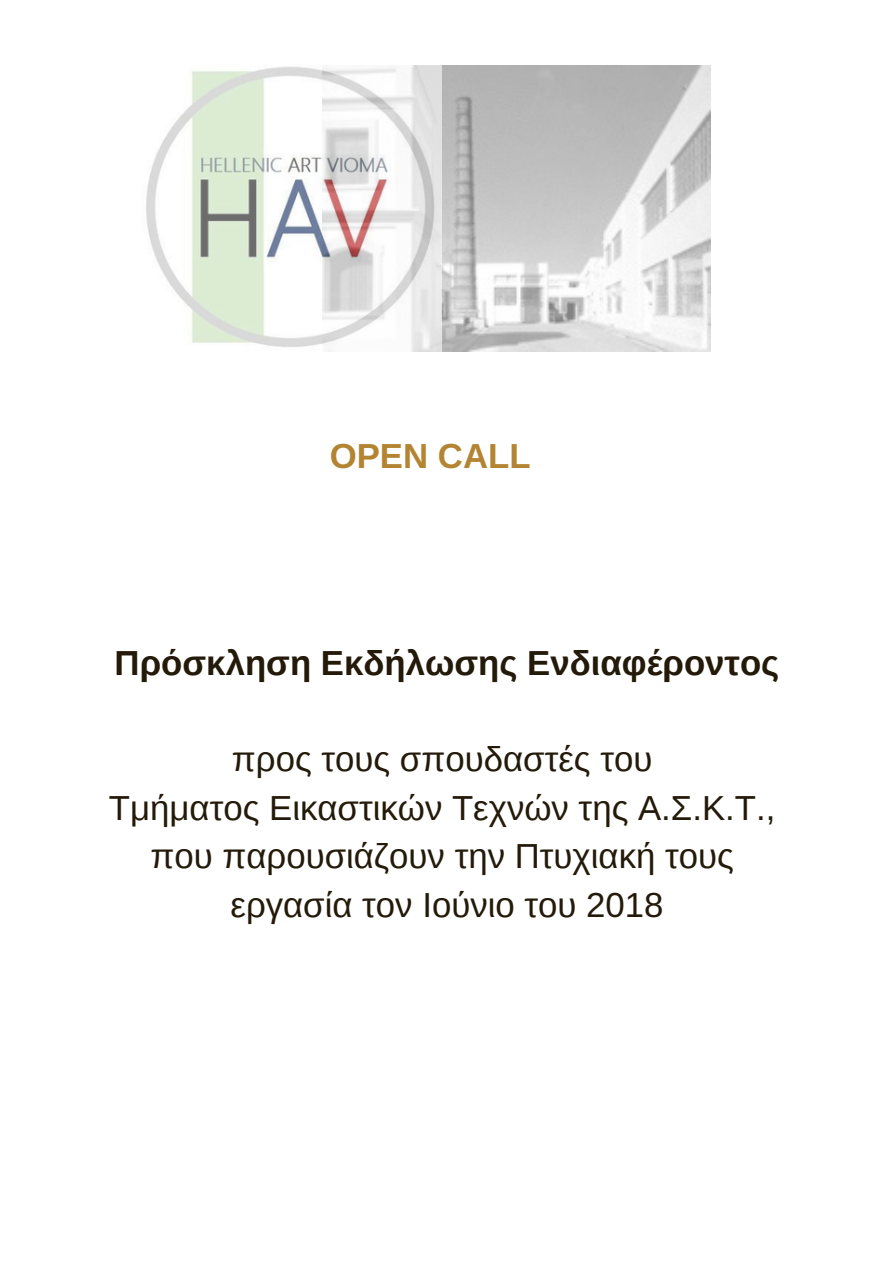
<style>
.page{position:relative;width:893px;height:1263px;background:#fff}
.page>*{position:absolute;margin:0;border:0;box-sizing:border-box;transform-origin:0 0}
.t1{font:34.8px/48.4px "Liberation Sans";color:#231a0a;text-align:center}
.t2{font:700 34.8px "Liberation Sans";color:#231a0a}
.t3{font:700 34.8px "Arimo";color:#b38533}
.s1{font-family:"Arimo"}
</style>
<div class="page">
<img style="left:441px;top:65px;width:269px;height:286px">
<img style="left:146px;top:65px;width:295px;height:287px">
<p class="t3" style="left:330px;top:437px;width:202px">OPEN CALL</p>
<p class="t2" style="left:115px;top:643px;width:666px">Πρόσκληση Εκδήλωσης Ενδιαφέροντος</p>
<p class="t1" style="left:109px;top:735px;width:668px">προς τους σπουδαστές του<br>Τμήματος Εικαστικών Τεχνών της Α<span class="s1">.</span>Σ<span class="s1">.</span>Κ<span class="s1">.</span>Τ<span class="s1">., </span>που παρουσιάζουν την Πτυχιακή τους εργασία τον Ιούνιο του <span class="s1">2018</span></p>
</div>
